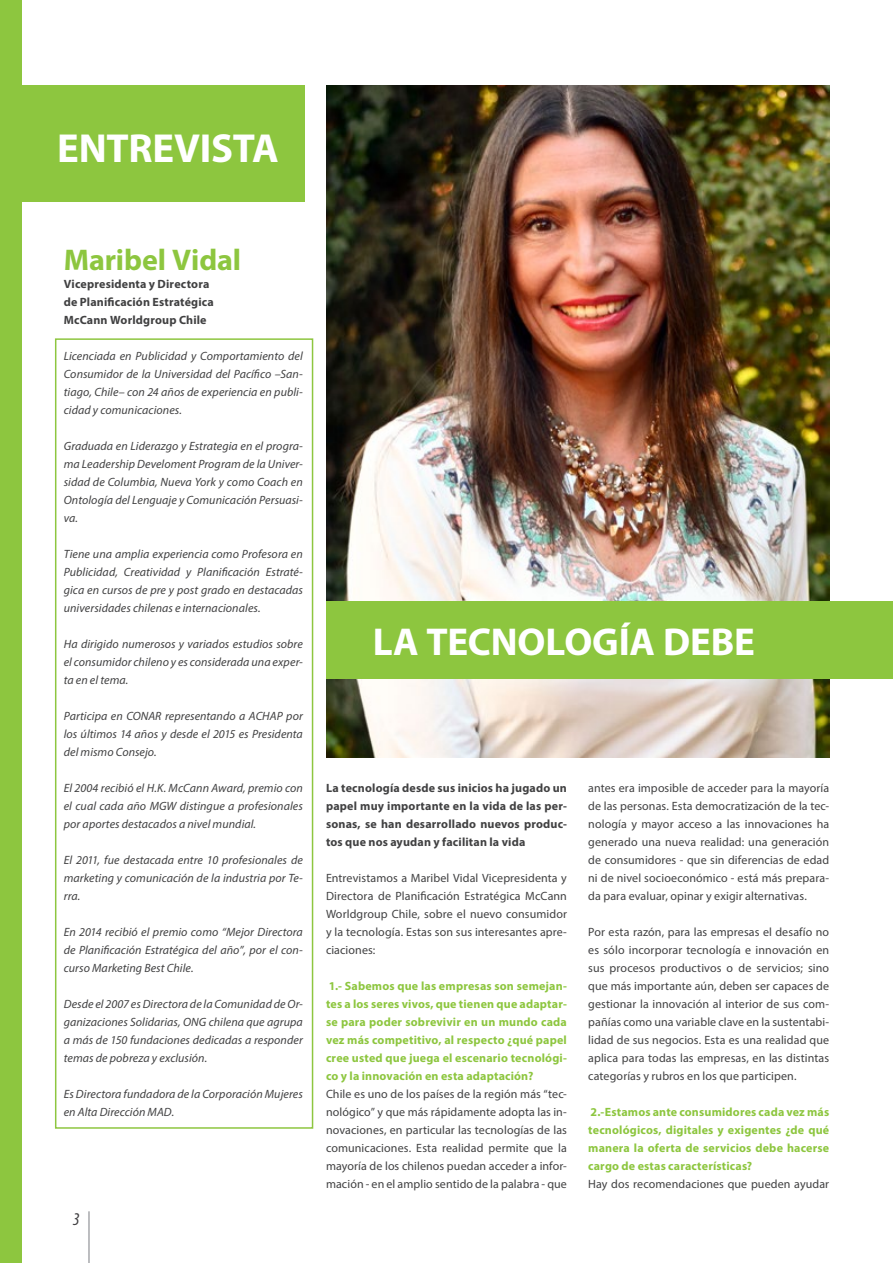
<style>
.page{position:relative;width:893px;height:1263px;background:#fff}
.page>*{position:absolute;margin:0;border:0;box-sizing:border-box;transform-origin:0 0}
.t1{font:700 40.65px "Myriad Pro";letter-spacing:-.005em;color:#fff}
.t2{font:700 39px "Myriad Pro";letter-spacing:-.005em;color:#fff}
.t3{font:700 30px "Myriad Pro";letter-spacing:-.005em;color:#8dc63f}
.t4{font:italic condensed 18px "Myriad Pro";color:#414042}
.t5{font:italic 12px/18px "Myriad Pro";letter-spacing:.005em;color:#414142;text-align:justify}
.t6{font:12px/18px "Myriad Pro";letter-spacing:.005em;color:#414142;text-align:justify}
.t7{font:700 12px/18px "Myriad Pro";letter-spacing:.015em;color:#8dc63f;text-align:justify}
.t8{font:700 12px/18px "Myriad Pro";letter-spacing:.015em;color:#414142}
</style>
<div class="page">
<hr style="left:88px;top:1211px;width:2px;height:52px;background:#a7a9ac">
<img style="left:326px;top:85px;width:503px;height:673px">
<div style="left:0;top:85px;width:305px;height:117px;background:#8dc63f"></div>
<div style="left:0;top:0;width:21px;height:1263px;background:#8dc63f"></div>
<div style="left:326px;top:601px;width:567px;height:78px;background:#8dc63f"></div>
<div style="left:55px;top:338px;width:258px;height:791px;border:2px solid #8ec640"></div>
<h1 class="t1" style="left:57px;top:122px;width:223px">ENTREVISTA</h1>
<h3 class="t3" style="left:64px;top:240px;width:179px">Maribel Vidal</h3>
<p class="t8" style="left:64px;top:275px;width:152px">Vicepresidenta y Directora de Planificación Estratégica<br>McCann Worldgroup Chile</p>
<p class="t5" style="left:64px;top:347px;width:241px">Licenciada en Publicidad y Comportamiento del Consumidor de la Universidad del Pacífico –San&shy;tiago, Chile– con 24 años de experiencia en publi&shy;cidad y comunicaciones.</p>
<p class="t5" style="left:64px;top:437px;width:241px">Graduada en Liderazgo y Estrategia en el progra&shy;ma Leadership Develoment Program de la Univer&shy;sidad de Columbia, Nueva York y como Coach en Ontología del Lenguaje y Comunicación Persuasi&shy;va.</p>
<p class="t5" style="left:64px;top:545px;width:241px">Tiene una amplia experiencia como Profesora en Publicidad, Creatividad y Planificación Estraté&shy;gica en cursos de pre y post grado en destacadas universidades chilenas e internacionales.</p>
<p class="t5" style="left:64px;top:635px;width:241px">Ha dirigido numerosos y variados estudios sobre el consumidor chileno y es considerada una exper&shy;ta en el tema.</p>
<p class="t5" style="left:64px;top:707px;width:241px">Participa en CONAR representando a ACHAP por los últimos 14 años y desde el 2015 es Presidenta del mismo Consejo.</p>
<p class="t5" style="left:64px;top:779px;width:241px">El 2004 recibió el H.K. McCann Award, premio con el cual cada año MGW distingue a profesionales por aportes destacados a nivel mundial.</p>
<p class="t5" style="left:64px;top:851px;width:241px">El 2011, fue destacada entre 10 profesionales de marketing y comunicación de la industria por Te&shy;rra.</p>
<p class="t5" style="left:64px;top:923px;width:241px">En 2014 recibió el premio como “Mejor Directora de Planificación Estratégica del año”, por el con&shy;curso Marketing Best Chile.</p>
<p class="t5" style="left:64px;top:995px;width:241px">Desde el 2007 es Directora de la Comunidad de Or&shy;ganizaciones Solidarias, ONG chilena que agrupa a más de 150 fundaciones dedicadas a responder temas de pobreza y exclusión.</p>
<p class="t5" style="left:64px;top:1085px;width:241px">Es Directora fundadora de la Corporación Mujeres en Alta Dirección MAD.</p>
<h3 class="t4" style="left:73px;top:1208px;width:8px">3</h3>
<h2 class="t2" style="left:373px;top:616px;width:384px">LA TECNOLOGÍA DEBE</h2>
<p class="t8" style="left:326px;top:779px;width:242px;text-align:justify">La tecnología desde sus inicios ha jugado un papel muy importante en la vida de las per&shy;sonas, se han desarrollado nuevos produc&shy;tos que nos ayudan y facilitan la vida</p>
<p class="t6" style="left:326px;top:869px;width:242px">Entrevistamos a Maribel Vidal Vicepresidenta y Directora de Planificación Estratégica McCann Worldgroup Chile, sobre el nuevo consumidor y la tecnología. Estas son sus interesantes apre&shy;ciaciones:</p>
<p class="t7" style="left:326px;top:977px;width:242px">1.- Sabemos que las empresas son semejan&shy;tes a los seres vivos, que tienen que adaptar&shy;se para poder sobrevivir en un mundo cada vez más competitivo, al respecto ¿qué papel cree usted que juega el escenario tecnológi&shy;co y la innovación en esta adaptación?</p>
<p class="t6" style="left:326px;top:1085px;width:242px">Chile es uno de los países de la región más “tec&shy;nológico” y que más rápidamente adopta las in&shy;novaciones, en particular las tecnologías de las comunicaciones. Esta realidad permite que la mayoría de los chilenos puedan acceder a infor&shy;mación - en el amplio sentido de la palabra - que</p>
<p class="t6" style="left:588px;top:779px;width:242px">antes era imposible de acceder para la mayoría de las personas. Esta democratización de la tec&shy;nología y mayor acceso a las innovaciones ha generado una nueva realidad: una generación de consumidores - que sin diferencias de edad ni de nivel socioeconómico - está más prepara&shy;da para evaluar, opinar y exigir alternativas.</p>
<p class="t6" style="left:588px;top:923px;width:242px">Por esta razón, para las empresas el desafío no es sólo incorporar tecnología e innovación en sus procesos productivos o de servicios; sino que más importante aún, deben ser capaces de gestionar la innovación al interior de sus com&shy;pañías como una variable clave en la sustentabi&shy;lidad de sus negocios. Esta es una realidad que aplica para todas las empresas, en las distintas categorías y rubros en los que participen.</p>
<p class="t7" style="left:588px;top:1103px;width:242px">2.-Estamos ante consumidores cada vez más tecnológicos, digitales y exigentes ¿de qué manera la oferta de servicios debe hacerse cargo de estas características?</p>
<p class="t6" style="left:588px;top:1175px;width:242px">Hay dos recomendaciones que pueden ayudar</p>
</div>
